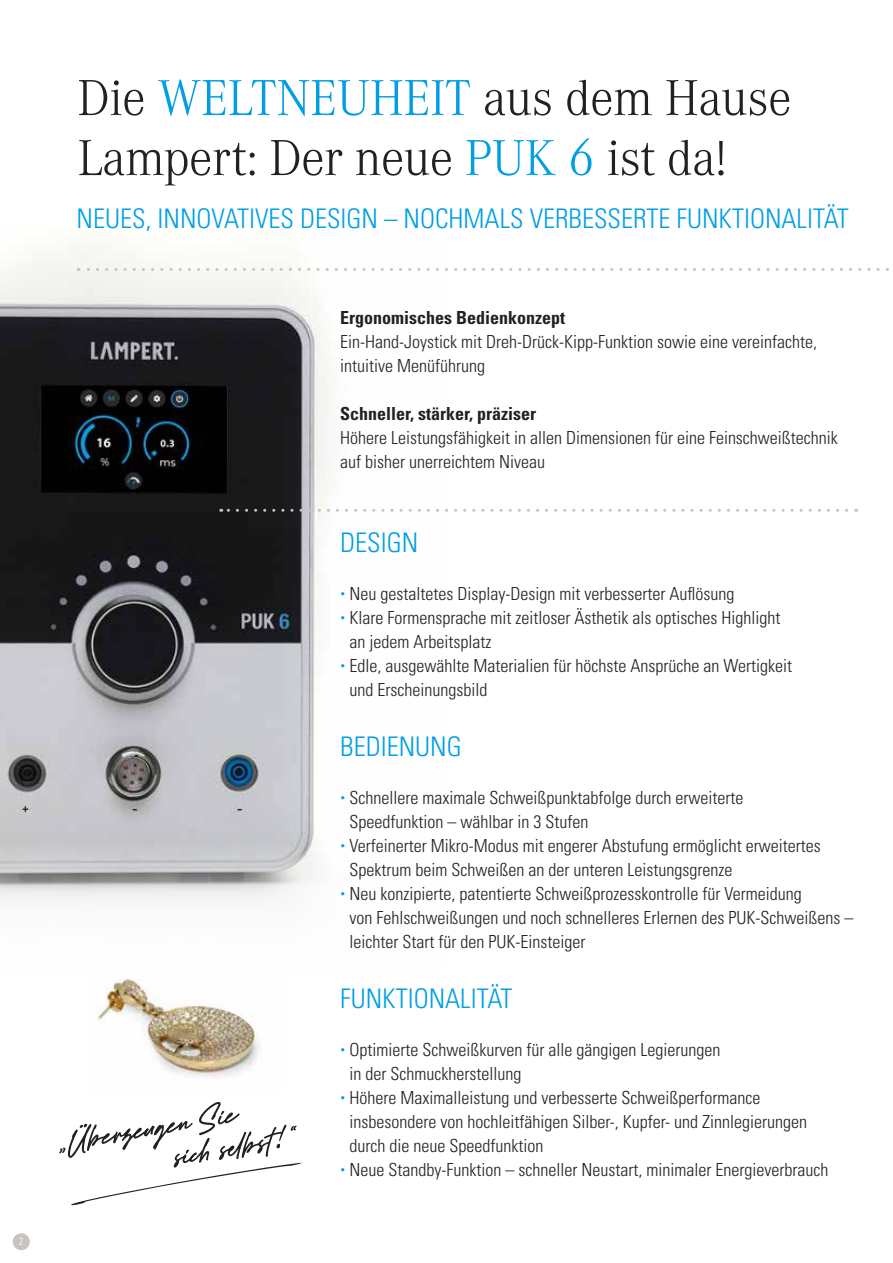
<style>
.page{position:relative;width:893px;height:1263px;background:#fff}
.page>*{position:absolute;margin:0;border:0;box-sizing:border-box;transform-origin:0 0}
.t1{font:300 52.5px/60px "Corporate A";letter-spacing:-.01em;color:#232120}
.t2{font:300 condensed 27px "Univers LT Std";color:#009fe3}
.t3{font:300 condensed 18px/24px "Univers LT Std";color:#232120}
.t4{font:700 condensed 18px "Univers LT Std";color:#232120}
.t5{font:300 condensed 10.5px "Univers LT Std";color:#fff}
.s1{color:#009fe3}
</style>
<div class="page">
<img style="left:0;top:244px;width:332px;height:659px">
<img style="left:97px;top:979px;width:165px;height:99px">
<svg style="left:59px;top:1102px;width:243px;height:103px"></svg>
<svg style="left:78px;top:268px;width:811px;height:3px"></svg>
<svg style="left:221px;top:509px;width:626px;height:3px"></svg>
<div style="left:13px;top:1233px;width:17px;height:17px;background:#c9c3be;border-radius:50%"></div>
<p class="t5" style="left:19px;top:1235px;width:6px">2</p>
<h1 class="t1" style="left:78px;top:69px;width:715px">Die <span class="s1">WELTNEUHEIT</span> aus dem Hause<br>Lampert: Der neue <span class="s1">PUK 6</span> ist da!</h1>
<h2 class="t2" style="left:77px;top:202px;width:774px">NEUES, INNOVATIVES DESIGN – NOCHMALS VERBESSERTE FUNKTIONALITÄT</h2>
<p class="t4" style="left:340px;top:307px;width:226px">Ergonomisches Bedienkonzept</p>
<p class="t3" style="left:340px;top:330px;width:478px">Ein-Hand-Joystick mit Dreh-Drück-Kipp-Funktion sowie eine vereinfachte, intuitive Menüführung</p>
<p class="t4" style="left:340px;top:403px;width:197px">Schneller, stärker, präziser</p>
<p class="t3" style="left:340px;top:426px;width:499px">Höhere Leistungsfähigkeit in allen Dimensionen für eine Feinschweißtechnik auf bisher unerreichtem Niveau</p>
<h2 class="t2" style="left:340px;top:526px;width:80px">DESIGN</h2>
<p class="t3" style="left:340px;top:582px;width:396px"><sup>•</sup> Neu gestaltetes Display-Design mit verbesserter Auflösung</p>
<p class="t3" style="left:350px;top:606px;width:432px;text-indent:-9px"><sup>•</sup> Klare Formensprache mit zeitloser Ästhetik als optisches Highlight an jedem Arbeitsplatz</p>
<p class="t3" style="left:350px;top:654px;width:444px;text-indent:-9px"><sup>•</sup> Edle, ausgewählte Materialien für höchste Ansprüche an Wertigkeit und Erscheinungsbild</p>
<h2 class="t2" style="left:340px;top:730px;width:123px">BEDIENUNG</h2>
<p class="t3" style="left:350px;top:786px;width:395px;text-indent:-9px"><sup>•</sup> Schnellere maximale Schweißpunktabfolge durch erweiterte<br>Speedfunktion – wählbar in 3 Stufen</p>
<p class="t3" style="left:350px;top:834px;width:473px;text-indent:-9px"><sup>•</sup> Verfeinerter Mikro-Modus mit engerer Abstufung ermöglicht erweitertes<br>Spektrum beim Schweißen an der unteren Leistungsgrenze</p>
<p class="t3" style="left:350px;top:882px;width:505px;text-indent:-9px"><sup>•</sup> Neu konzipierte, patentierte Schweißprozesskontrolle für Vermeidung<br>von Fehlschweißungen und noch schnelleres Erlernen des PUK-Schweißens – leichter Start für den PUK-Einsteiger</p>
<h2 class="t2" style="left:340px;top:982px;width:174px">FUNKTIONALITÄT</h2>
<p class="t3" style="left:350px;top:1038px;width:372px;text-indent:-9px"><sup>•</sup> Optimierte Schweißkurven für alle gängigen Legierungen in der Schmuckherstellung</p>
<p class="t3" style="left:350px;top:1086px;width:459px;text-indent:-9px"><sup>•</sup> Höhere Maximalleistung und verbesserte Schweißperformance insbesondere von hochleitfähigen Silber-, Kupfer- und Zinnlegierungen durch die neue Speedfunktion</p>
<p class="t3" style="left:340px;top:1158px;width:490px"><sup>•</sup> Neue Standby-Funktion – schneller Neustart, minimaler Energieverbrauch</p>
</div>
